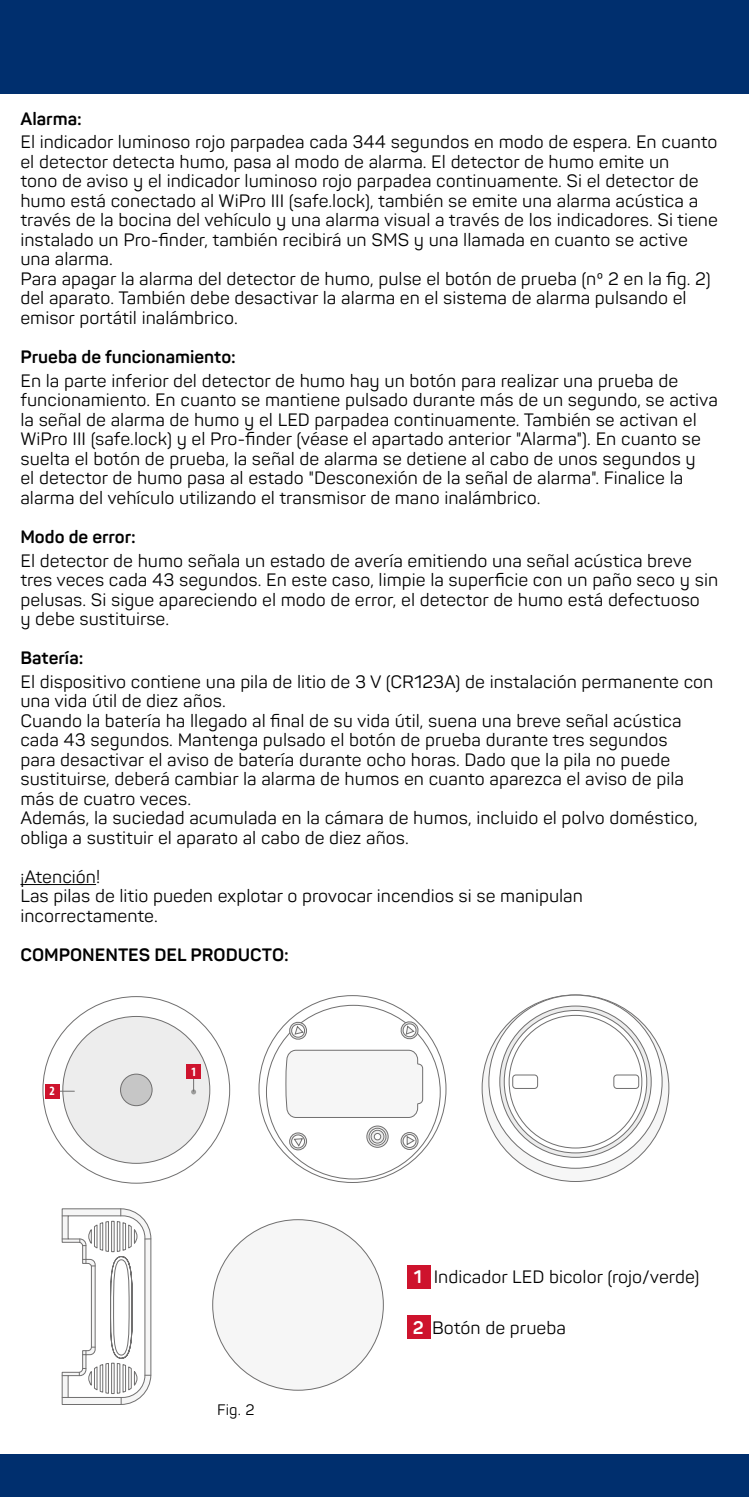
<style>
.page{position:relative;width:749px;height:1497px;background:#fff}
.page>*{position:absolute;margin:0;border:0;box-sizing:border-box;transform-origin:0 0}
.t1{font:700 18px "Panton";color:#fff}
.t2{font:17.7px/19.5px "Panton";color:#000}
.t3{font:700 17.7px "Panton";color:#000}
.t4{font:15px "Panton";color:#000}
.t5{font:700 condensed 12.6px "Myriad Pro";color:#fff}
.s1{font-weight:700;font-size:18px;color:#fff}
</style>
<div class="page">
<div style="left:0;top:0;width:748px;height:94px;background:#002f6e"></div>
<div style="left:0;top:1454px;width:748px;height:43px;background:#002f6e"></div>
<hr style="left:20px;top:884px;width:76px;height:1px;background:#000">
<div style="left:63px;top:1016px;width:147px;height:147px;background:#ededed;border-radius:50%"></div>
<div style="left:120px;top:1074px;width:32px;height:31px;background:#c6c6c6;border-radius:50%"></div>
<div style="left:120px;top:1074px;width:32px;height:32px;border:1px solid #706f6f;border-radius:50%"></div>
<hr style="left:54px;top:1090px;width:20px;height:2px;background:#706f6f">
<svg style="left:191px;top:1079px;width:5px;height:15px"></svg>
<div style="left:45px;top:1084px;width:14px;height:14px;background:#ce132d"></div>
<div style="left:186px;top:1064px;width:15px;height:15px;background:#ce132d"></div>
<svg style="left:259px;top:995px;width:187px;height:187px"></svg>
<div style="left:266px;top:1005px;width:174px;height:174px;background:#fff;border-radius:50%"></div>
<svg style="left:285px;top:1050px;width:138px;height:68px"></svg>
<svg style="left:367px;top:1126px;width:21px;height:21px"></svg>
<div style="left:366px;top:1126px;width:22px;height:21px;border:1px solid #706f6f;border-radius:50%"></div>
<svg style="left:369px;top:1128px;width:17px;height:17px"></svg>
<div style="left:369px;top:1128px;width:17px;height:17px;border:1px solid #706f6f;border-radius:50%"></div>
<svg style="left:371px;top:1130px;width:13px;height:13px"></svg>
<div style="left:371px;top:1130px;width:13px;height:13px;border:1px solid #706f6f;border-radius:50%"></div>
<div style="left:374px;top:1133px;width:6px;height:7px;background:#fff;border-radius:50%"></div>
<div style="left:374px;top:1133px;width:7px;height:7px;border:1px solid #706f6f;border-radius:50%"></div>
<svg style="left:401px;top:1132px;width:17px;height:17px"></svg>
<div style="left:401px;top:1132px;width:17px;height:17px;border:1px solid #706f6f;border-radius:50%"></div>
<div style="left:403px;top:1134px;width:13px;height:13px;background:#fff;border-radius:50%"></div>
<div style="left:403px;top:1134px;width:13px;height:13px;border:1px solid #706f6f;border-radius:50%"></div>
<svg style="left:406px;top:1136px;width:8px;height:9px"></svg>
<svg style="left:289px;top:1132px;width:18px;height:18px"></svg>
<div style="left:289px;top:1132px;width:18px;height:18px;border:1px solid #706f6f;border-radius:50%"></div>
<svg style="left:291px;top:1134px;width:14px;height:14px"></svg>
<div style="left:291px;top:1134px;width:14px;height:14px;border:1px solid #706f6f;border-radius:50%"></div>
<svg style="left:294px;top:1138px;width:8px;height:8px"></svg>
<svg style="left:288px;top:1021px;width:19px;height:19px"></svg>
<svg style="left:400px;top:1021px;width:19px;height:19px"></svg>
<svg style="left:482px;top:995px;width:186px;height:186px;fill:#f6f6f6"></svg>
<svg style="left:488px;top:995px;width:174px;height:173px"></svg>
<svg style="left:499px;top:1006px;width:152px;height:151px;background:#d1d1d1"></svg>
<svg style="left:504px;top:1010px;width:142px;height:143px"></svg>
<div style="left:509px;top:1015px;width:132px;height:133px;background:#fff;border-radius:50%"></div>
<svg style="left:512px;top:1074px;width:127px;height:15px"></svg>
<svg style="left:62px;top:1208px;width:89px;height:196px"></svg>
<div style="left:213px;top:1219px;width:170px;height:171px;background:#f6f6f6;border-radius:50%"></div>
<div style="left:406px;top:1265px;width:24px;height:23px;background:#ce132d"></div>
<div style="left:406px;top:1315px;width:24px;height:24px;background:#ce132d"></div>
<p class="t3" style="left:20px;top:107px;width:63px">Alarma:</p>
<p class="t2" style="left:20px;top:132px;width:698px">El indicador luminoso rojo parpadea cada 344 segundos en modo de espera. En cuanto el detector detecta humo, pasa al modo de alarma. El detector de humo emite un<br>tono de aviso y el indicador luminoso rojo parpadea continuamente. Si el detector de humo está conectado al WiPro III (safe.lock), también se emite una alarma acústica a través de la bocina del vehículo y una alarma visual a través de los indicadores. Si tiene instalado un Pro-finder, también recibirá un SMS y una llamada en cuanto se active una alarma.<br>Para apagar la alarma del detector de humo, pulse el botón de prueba (nº 2 en la fig. 2) del aparato. También debe desactivar la alarma en el sistema de alarma pulsando el emisor portátil inalámbrico.</p>
<p class="t3" style="left:20px;top:346px;width:217px">Prueba de funcionamiento:</p>
<p class="t2" style="left:20px;top:371px;width:698px">En la parte inferior del detector de humo hay un botón para realizar una prueba de funcionamiento. En cuanto se mantiene pulsado durante más de un segundo, se activa la señal de alarma de humo y el LED parpadea continuamente. También se activan el WiPro III (safe.lock) y el Pro-finder (véase el apartado anterior "Alarma"). En cuanto se suelta el botón de prueba, la señal de alarma se detiene al cabo de unos segundos y<br>el detector de humo pasa al estado "Desconexión de la señal de alarma". Finalice la alarma del vehículo utilizando el transmisor de mano inalámbrico.</p>
<p class="t3" style="left:20px;top:525px;width:117px">Modo de error:</p>
<p class="t2" style="left:20px;top:550px;width:699px">El detector de humo señala un estado de avería emitiendo una señal acústica breve tres veces cada 43 segundos. En este caso, limpie la superficie con un paño seco y sin pelusas. Si sigue apareciendo el modo de error, el detector de humo está defectuoso<br>y debe sustituirse.</p>
<p class="t3" style="left:20px;top:647px;width:65px">Batería:</p>
<p class="t2" style="left:20px;top:672px;width:694px">El dispositivo contiene una pila de litio de 3 V (CR123A) de instalación permanente con una vida útil de diez años.<br>Cuando la batería ha llegado al final de su vida útil, suena una breve señal acústica cada 43 segundos. Mantenga pulsado el botón de prueba durante tres segundos<br>para desactivar el aviso de batería durante ocho horas. Dado que la pila no puede sustituirse, deberá cambiar la alarma de humos en cuanto aparezca el aviso de pila más de cuatro veces.<br>Además, la suciedad acumulada en la cámara de humos, incluido el polvo doméstico, obliga a sustituir el aparato al cabo de diez años.</p>
<p class="t2" style="left:20px;top:867px;width:564px">¡Atención!<br>Las pilas de litio pueden explotar o provocar incendios si se manipulan incorrectamente.</p>
<p class="t3" style="left:20px;top:943px;width:270px">COMPONENTES DEL PRODUCTO:</p>
<p class="t5" style="left:50px;top:1083px;width:7px">2</p>
<p class="t5" style="left:191px;top:1064px;width:7px">1</p>
<p class="t4" style="left:217px;top:1401px;width:39px">Fig. 2</p>
<p class="t2" style="left:433px;top:1266px;width:267px">Indicador LED bicolor (rojo/verde)</p>
<p class="t1" style="left:413px;top:1265px;width:10px">1</p>
<p class="t2" style="left:413px;top:1317px;width:154px"><span class="s1">2</span> Botón de prueba</p>
</div>
